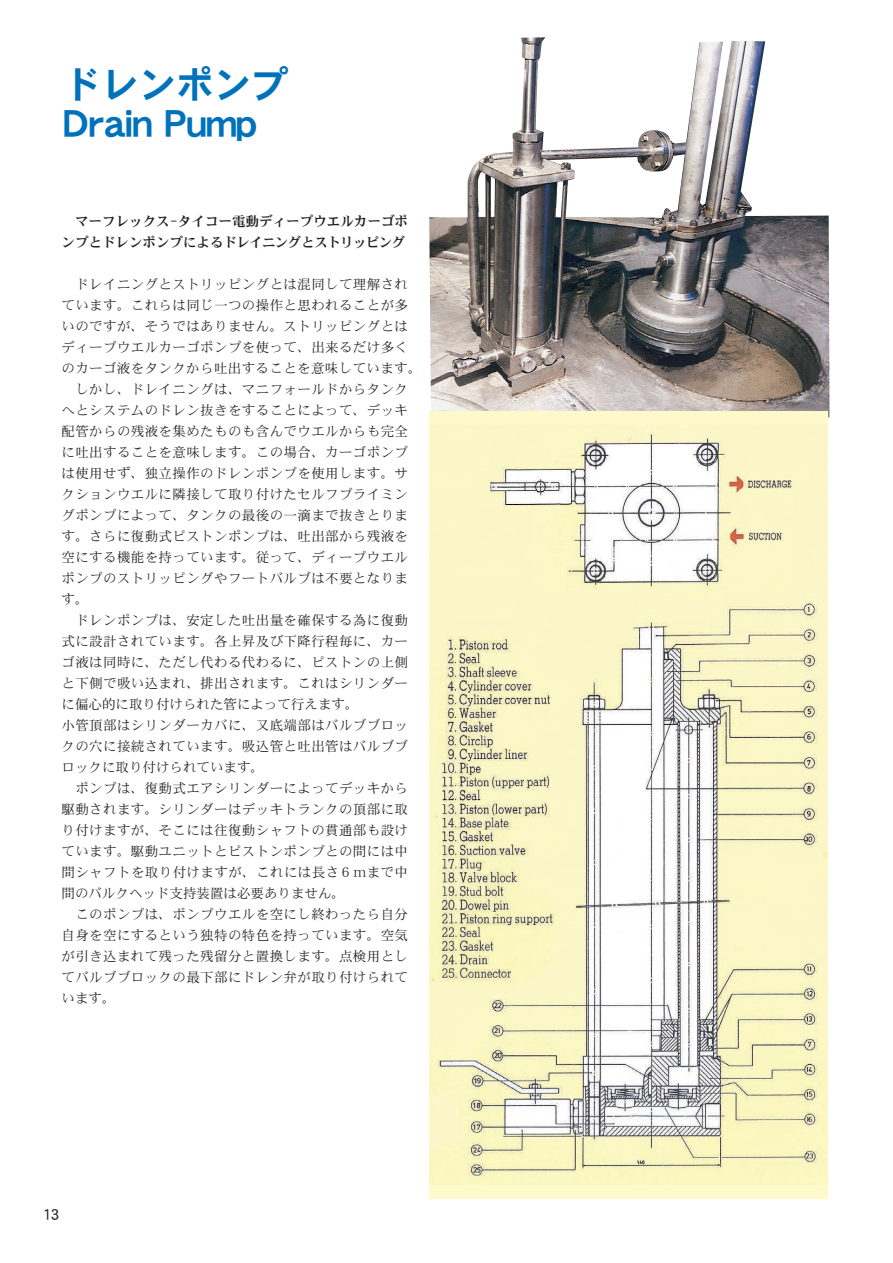
<style>
.page{position:relative;width:893px;height:1263px;background:#fff}
.page>*{position:absolute;margin:0;border:0;box-sizing:border-box;transform-origin:0 0}
.t1{font:37.5px/39px "DFPHS Gothic CID W7";color:#0072bc}
.t2{font:15px "DFPHS Gothic CID W5";color:#231f20}
.t3{font:13.5px/21px "DFPHS Mincho CID W3";letter-spacing:.03em;color:#231f20}
.t4{font:13.5px/21px "DFPHS Mincho CID W7";color:#231f20}
</style>
<div class="page">
<img style="left:429px;top:37px;width:401px;height:380px">
<img style="left:429px;top:412px;width:399px;height:786px">
<h1 class="t1" style="left:64px;top:65px;width:226px">ドレンポンプ<br>Drain Pump</h1>
<p class="t4" style="left:61px;top:210px;width:348px">　マーフレックス－タイコー電動ディープウエルカーゴポンプとドレンポンプによるドレイニングとストリッピング</p>
<p class="t3" style="left:62px;top:273px;width:362px">　ドレイニングとストリッピングとは混同して理解されています。これらは同じ一つの操作と思われることが多いのですが、そうではありません。ストリッピングとはディープウエルカーゴポンプを使って、出来るだけ多くのカーゴ液をタンクから吐出することを意味しています。　しかし、ドレイニングは、マニフォールドからタンクへとシステムのドレン抜きをすることによって、デッキ配管からの残液を集めたものも含んでウエルからも完全に吐出することを意味します。この場合、カーゴポンプは使用せず、独立操作のドレンポンプを使用します。サクションウエルに隣接して取り付けたセルフプライミングポンプによって、タンクの最後の一滴まで抜きとります。さらに復動式ピストンポンプは、吐出部から残液を空にする機能を持っています。従って、ディープウエルポンプのストリッピングやフートバルブは不要となります。<br>　ドレンポンプは、安定した吐出量を確保する為に復動式に設計されています。各上昇及び下降行程毎に、カーゴ液は同時に、ただし代わる代わるに、ピストンの上側と下側で吸い込まれ、排出されます。これはシリンダーに偏心的に取り付けられた管によって行えます。<br>小管頂部はシリンダーカバに、又底端部はバルブブロックの穴に接続されています。吸込管と吐出管はバルブブロックに取り付けられています。<br>　ポンプは、復動式エアシリンダーによってデッキから駆動されます。シリンダーはデッキトランクの頂部に取り付けますが、そこには往復動シャフトの貫通部も設けています。駆動ユニットとピストンポンプとの間には中間シャフトを取り付けますが、これには長さ６mまで中間のバルクヘッド支持装置は必要ありません。<br>　このポンプは、ポンプウエルを空にし終わったら自分自身を空にするという独特の特色を持っています。空気が引き込まれて残った残留分と置換します。点検用としてバルブブロックの最下部にドレン弁が取り付けられています。</p>
<p class="t2" style="left:43px;top:1207px;width:18px">13</p>
</div>
